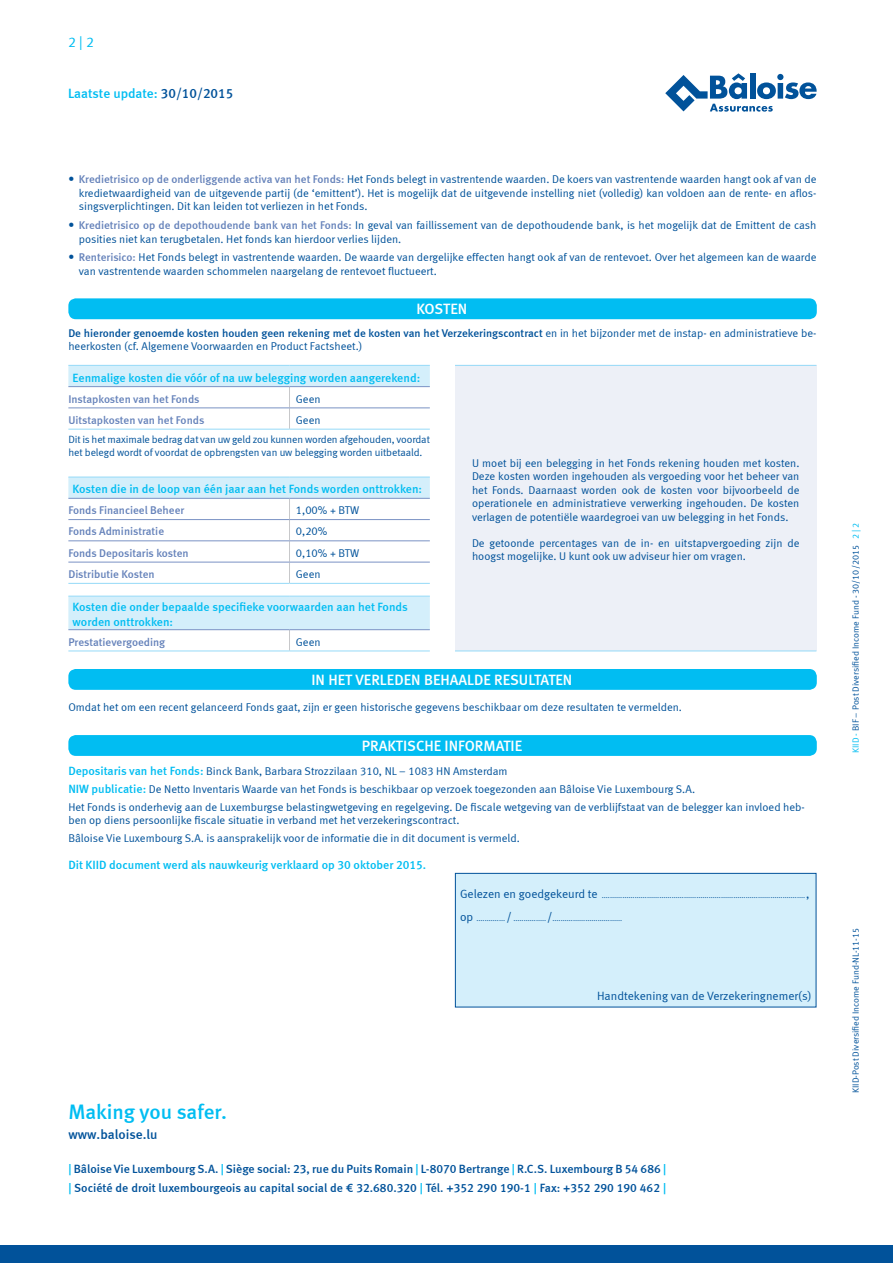
<style>
.page{position:relative;width:893px;height:1263px;background:#fff}
.page>*{position:absolute;margin:0;border:0;box-sizing:border-box;transform-origin:0 0}
.t1{font:21px "Meta Medium LF";letter-spacing:-.005em;color:#01bdf2}
.t2{font:15px "Meta Medium LF";color:#fff}
.t3{font:14.25px "Meta Normal LF";color:#01bdf2}
.t4{font:13.5px "Meta Medium LF";color:#01bdf2}
.t5{font:13.5px "Meta Medium LF";letter-spacing:.005em;color:#01529a}
.t6{font:12px/14.4px "Meta Medium LF";color:#01bdf2}
.t7{font:12px/19.5px "Meta Medium LF";color:#01529a}
.t8{font:12px "Meta Normal LF";color:#01529a}
.t9{font:11.25px/13.5px "Meta Normal LF";color:#01529a}
.t10{font:11.25px "Meta Medium LF";color:#6582ba}
.t11{font:11.25px "Meta Medium LF";color:#01529a}
.t12{font:10.5px/12.6px "Meta Normal LF";letter-spacing:-.005em;color:#01529a}
.t13{font:9px "Meta Normal LF";color:#01529a}
.t14{font:7.5px "Meta Normal LF";color:#01529a}
.s1{color:#01529a}
.s2{font-family:"Meta Medium LF";font-size:12px}
.s3{font-family:"Meta Medium LF";color:#6582ba}
.s4{font-family:"Meta Normal LF"}
.s5{font-family:"Meta Medium LF";font-size:12px;color:#01bdf2}
.s6{font-size:12px}
.s7{color:#01bdf2}
</style>
<div class="page">
<svg style="left:665px;top:73px;width:151px;height:39px"></svg>
<div style="left:0;top:1246px;width:893px;height:17px;background:#01529a"></div>
<div style="left:68px;top:298px;width:749px;height:21px;background:#01bdf2;border-radius:8px"></div>
<svg style="left:68px;top:366px;width:362px;height:263px"></svg>
<div style="left:455px;top:365px;width:361px;height:286px;background:#edf0f7"></div>
<svg style="left:289px;top:387px;width:1px;height:42px"></svg>
<svg style="left:289px;top:499px;width:1px;height:84px"></svg>
<svg style="left:289px;top:630px;width:1px;height:21px"></svg>
<hr style="left:68px;top:386px;width:221px;height:1px;background:#7a92c4">
<hr style="left:289px;top:386px;width:141px;height:1px;background:#7a92c4">
<hr style="left:68px;top:407px;width:221px;height:1px;background:#7a92c4">
<hr style="left:289px;top:407px;width:141px;height:1px;background:#7a92c4">
<hr style="left:68px;top:498px;width:221px;height:1px;background:#7a92c4">
<hr style="left:289px;top:498px;width:141px;height:1px;background:#7a92c4">
<hr style="left:68px;top:519px;width:221px;height:1px;background:#7a92c4">
<hr style="left:289px;top:519px;width:141px;height:1px;background:#7a92c4">
<hr style="left:68px;top:540px;width:221px;height:1px;background:#7a92c4">
<hr style="left:289px;top:540px;width:141px;height:1px;background:#7a92c4">
<hr style="left:68px;top:562px;width:221px;height:1px;background:#7a92c4">
<hr style="left:289px;top:562px;width:141px;height:1px;background:#7a92c4">
<hr style="left:68px;top:629px;width:221px;height:1px;background:#7a92c4">
<hr style="left:289px;top:629px;width:141px;height:1px;background:#7a92c4">
<hr style="left:68px;top:365px;width:221px;height:1px;background:#95daf8">
<hr style="left:289px;top:365px;width:141px;height:1px;background:#95daf8">
<hr style="left:455px;top:365px;width:361px;height:1px;background:#95daf8">
<hr style="left:68px;top:429px;width:221px;height:1px;background:#95daf8">
<hr style="left:289px;top:429px;width:141px;height:1px;background:#95daf8">
<hr style="left:68px;top:477px;width:221px;height:1px;background:#95daf8">
<hr style="left:289px;top:477px;width:141px;height:1px;background:#95daf8">
<hr style="left:68px;top:583px;width:221px;height:1px;background:#95daf8">
<hr style="left:289px;top:583px;width:141px;height:1px;background:#95daf8">
<hr style="left:68px;top:596px;width:221px;height:1px;background:#95daf8">
<hr style="left:289px;top:596px;width:141px;height:1px;background:#95daf8">
<hr style="left:68px;top:651px;width:221px;height:1px;background:#95daf8">
<hr style="left:289px;top:651px;width:141px;height:1px;background:#95daf8">
<hr style="left:455px;top:651px;width:361px;height:1px;background:#95daf8">
<div style="left:68px;top:669px;width:749px;height:21px;background:#01bdf2;border-radius:8px"></div>
<div style="left:68px;top:735px;width:749px;height:21px;background:#01bdf2;border-radius:8px"></div>
<div style="left:455px;top:873px;width:361px;height:134px;background:#d4effb"></div>
<div style="left:455px;top:873px;width:361px;height:134px;border:1px solid #01529a"></div>
<p class="t3" style="left:68px;top:34px;width:28px">2 | 2</p>
<p class="t4" style="left:68px;top:87px;width:167px">Laatste update: <span class="s1">30/10/2015</span></p>
<p class="t9" style="left:79px;top:173px;width:739px;text-align:justify;text-indent:-11px"><span class="s2">•</span> <span class="s3">Kredietrisico op de onderliggende activa van het Fonds:</span> Het Fonds belegt in vastrentende waarden. De koers van vastrentende waarden hangt ook af van de kredietwaardigheid van de uitgevende partij (de ‘emittent’). Het is mogelijk dat de uitgevende instelling niet (volledig) kan voldoen aan de rente- en aflos&shy;singsverplichtingen. Dit kan leiden tot verliezen in het Fonds.</p>
<p class="t9" style="left:79px;top:218px;width:739px;text-indent:-10px"><span class="s2">•</span> <span class="s3">Kredietrisico op de depothoudende bank van het Fonds:</span> In geval van faillissement van de depothoudende bank, is het mogelijk dat de Emittent de cash posities niet kan terugbetalen. Het fonds kan hierdoor verlies lijden.</p>
<p class="t9" style="left:79px;top:250px;width:739px;text-indent:-10px"><span class="s2">•</span> <span class="s3">Renterisico:</span> Het Fonds belegt in vastrentende waarden. De waarde van dergelijke effecten hangt ook af van de rentevoet. Over het algemeen kan de waarde van vastrentende waarden schommelen naargelang de rentevoet fluctueert.</p>
<h2 class="t2" style="left:416px;top:303px;width:52px">KOSTEN</h2>
<p class="t11" style="left:68px;top:328px;width:749px">De hieronder genoemde kosten houden geen rekening met de kosten van het Verzekeringscontract <span class="s4">en in het bijzonder met de instap- en administratieve be-</span></p>
<p class="t9" style="left:68px;top:340px;width:296px">heerkosten (cf. Algemene Voorwaarden en Product Factsheet.)</p>
<p class="t6" style="left:73px;top:371px;width:349px">Eenmalige kosten die vóór of na uw belegging worden aangerekend:</p>
<p class="t10" style="left:68px;top:394px;width:133px">Instapkosten van het Fonds</p>
<p class="t9" style="left:296px;top:392px;width:26px">Geen</p>
<p class="t10" style="left:68px;top:415px;width:137px">Uitstapkosten van het Fonds</p>
<p class="t9" style="left:296px;top:413px;width:26px">Geen</p>
<p class="t12" style="left:68px;top:433px;width:363px">Dit is het maximale bedrag dat van uw geld zou kunnen worden afgehouden, voordat het belegd wordt of voordat de opbrengsten van uw belegging worden uitbetaald.</p>
<p class="t6" style="left:73px;top:483px;width:351px">Kosten die in de loop van één jaar aan het Fonds worden onttrokken:</p>
<p class="t10" style="left:68px;top:506px;width:117px">Fonds Financieel Beheer</p>
<p class="t9" style="left:296px;top:503px;width:65px">1,00% + BTW</p>
<p class="t10" style="left:68px;top:527px;width:97px">Fonds Administratie</p>
<p class="t9" style="left:296px;top:525px;width:33px">0,20%</p>
<p class="t10" style="left:68px;top:548px;width:122px">Fonds Depositaris kosten</p>
<p class="t9" style="left:296px;top:546px;width:65px">0,10% + BTW</p>
<p class="t10" style="left:68px;top:569px;width:88px">Distributie Kosten</p>
<p class="t9" style="left:296px;top:567px;width:26px">Geen</p>
<p class="t6" style="left:73px;top:600px;width:337px">Kosten die onder bepaalde specifieke voorwaarden aan het Fonds worden onttrokken:</p>
<p class="t10" style="left:68px;top:637px;width:98px">Prestatievergoeding</p>
<p class="t9" style="left:296px;top:635px;width:26px">Geen</p>
<h2 class="t2" style="left:311px;top:673px;width:262px">IN HET VERLEDEN BEHAALDE RESULTATEN</h2>
<p class="t9" style="left:68px;top:700px;width:615px">Omdat het om een recent gelanceerd Fonds gaat, zijn er geen historische gegevens beschikbaar om deze resultaten te vermelden.</p>
<h2 class="t2" style="left:362px;top:739px;width:162px">PRAKTISCHE INFORMATIE</h2>
<p class="t9" style="left:68px;top:761px;width:738px;line-height:18.1px"><span class="s5">Depositaris van het Fonds:</span> Binck Bank, Barbara Strozzilaan 310, NL – 1083 HN Amsterdam<br><span class="s5">NIW publicatie:</span> De Netto Inventaris Waarde van het Fonds is beschikbaar op verzoek toegezonden aan Bâloise Vie Luxembourg S.A.<br>Het Fonds is onderhevig aan de Luxemburgse belastingwetgeving en regelgeving. De fiscale wetgeving van de verblijfstaat van de belegger kan invloed heb-</p>
<p class="t9" style="left:68px;top:811px;width:453px;line-height:17.7px">ben op diens persoonlijke fiscale situatie in verband met het verzekeringscontract.<br>Bâloise Vie Luxembourg S.A. is aansprakelijk voor de informatie die in dit document is vermeld.</p>
<p class="t6" style="left:68px;top:859px;width:359px">Dit KIID document werd als nauwkeurig verklaard op 30 oktober 2015.</p>
<p class="t14" style="left:460px;top:891px;width:351px"><span class="s6">Gelezen en goedgekeurd te</span> ...................................................................................................<span class="s6">,</span></p>
<p class="t14" style="left:460px;top:914px;width:164px"><span class="s6">op</span> .............. <span class="s6">/</span> ................<span class="s6">/</span> ..................................</p>
<p class="t9" style="left:472px;top:456px;width:329px;text-align:justify">U moet bij een belegging in het Fonds rekening houden met kosten.<br>Deze kosten worden ingehouden als vergoeding voor het beheer van het Fonds. Daarnaast worden ook de kosten voor bijvoorbeeld de operationele en administratieve verwerking ingehouden. De kosten verlagen de potentiële waardegroei van uw belegging in het Fonds.</p>
<p class="t9" style="left:472px;top:536px;width:329px">De getoonde percentages van de in- en uitstapvergoeding zijn de hoogst mogelijke. U kunt ook uw adviseur hier om vragen.</p>
<h1 class="t1" style="left:68px;top:1103px;width:160px">Making you safer.</h1>
<p class="t5" style="left:68px;top:1128px;width:91px">www.baloise.lu</p>
<p class="t8" style="left:597px;top:989px;width:216px">Handtekening van de Verzekeringnemer(s)</p>
<p class="t7" style="left:68px;top:1159px;width:599px"><span class="s7">|</span> Bâloise Vie Luxembourg S.A. <span class="s7">|</span> Siège social: 23, rue du Puits Romain <span class="s7">|</span> L-8070 Bertrange <span class="s7">|</span> R.C.S. Luxembourg B 54 686 <span class="s7">| |</span> Société de droit luxembourgeois au capital social de € 32.680.320 <span class="s7">|</span> Tél. +352 290 190-1 <span class="s7">|</span> Fax: +352 290 190 462 <span class="s7">|</span></p>
<p class="t13" style="left:850px;top:753px;width:232px;rotate:-90deg"><span class="s7">KIID -</span> BIF – Post Diversified Income Fund - 30/10/2015 <span class="s7">2 | 2</span></p>
<p class="t13" style="left:850px;top:1093px;width:166px;rotate:-90deg">KIID-Post Diversified Income Fund-NL-11-15</p>
</div>
